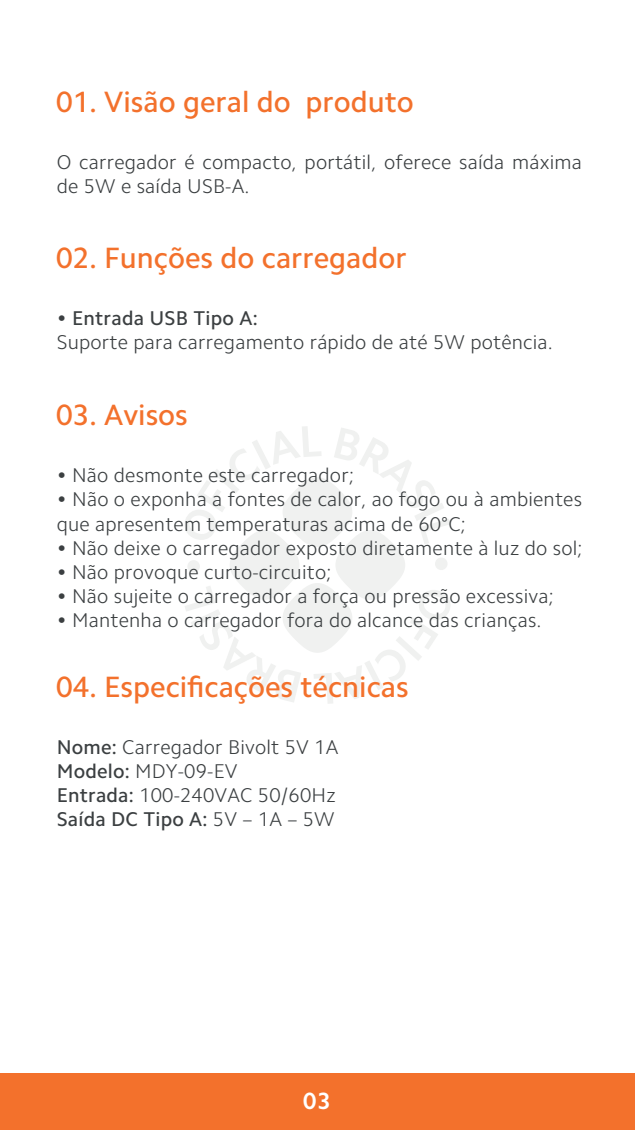
<style>
.page{position:relative;width:635px;height:1130px;background:#fff}
.page>*{position:absolute;margin:0;border:0;box-sizing:border-box;transform-origin:0 0}
.t1{font:500 29.6px "Camphor Pro";color:#f3712c}
.t2{font:700 23.6px "Camphor Pro";color:#fff}
.t3{font:300 20px/24px "Camphor Pro";letter-spacing:.01em;color:#3b3f41}
.t4{font:500 20px "Camphor Pro";letter-spacing:.01em;color:#3b3f41}
.s1{font-weight:500}
</style>
<div class="page">
<svg style="left:185px;top:426px;width:265px;height:277px"></svg>
<div style="left:0;top:1073px;width:635px;height:56px;background:#f3712c"></div>
<h1 class="t1" style="left:56px;top:84px;width:359px">01. Visão geral do produto</h1>
<p class="t3" style="left:57px;top:150px;width:527px">O carregador é compacto, portátil, oferece saída máxima de 5W e saída USB-A.</p>
<h1 class="t1" style="left:56px;top:240px;width:352px">02. Funções do carregador</h1>
<p class="t4" style="left:57px;top:306px;width:202px">• Entrada USB Tipo A:</p>
<p class="t3" style="left:57px;top:330px;width:498px">Suporte para carregamento rápido de até 5W potência.</p>
<h1 class="t1" style="left:56px;top:397px;width:133px">03. Avisos</h1>
<p class="t3" style="left:57px;top:463px;width:299px">• Não desmonte este carregador;</p>
<p class="t3" style="left:57px;top:487px;width:527px">• Não o exponha a fontes de calor, ao fogo ou à ambientes que apresentem temperaturas acima de 60°C;</p>
<p class="t3" style="left:57px;top:535px;width:527px">• Não deixe o carregador exposto diretamente à luz do sol;</p>
<p class="t3" style="left:57px;top:559px;width:276px">• Não provoque curto-circuito;</p>
<p class="t3" style="left:57px;top:583px;width:498px">• Não sujeite o carregador a força ou pressão excessiva;</p>
<p class="t3" style="left:57px;top:607px;width:486px">• Mantenha o carregador fora do alcance das crianças.</p>
<h1 class="t1" style="left:56px;top:669px;width:354px">04. Especificações técnicas</h1>
<p class="t3" style="left:57px;top:735px;width:283px"><span class="s1">Nome:</span> Carregador Bivolt 5V 1A<br><span class="s1">Modelo:</span> MDY-09-EV<br><span class="s1">Entrada:</span> 100-240VAC 50/60Hz<br><span class="s1">Saída DC Tipo A:</span> 5V – 1A – 5W</p>
<p class="t2" style="left:303px;top:1087px;width:29px">03</p>
</div>
